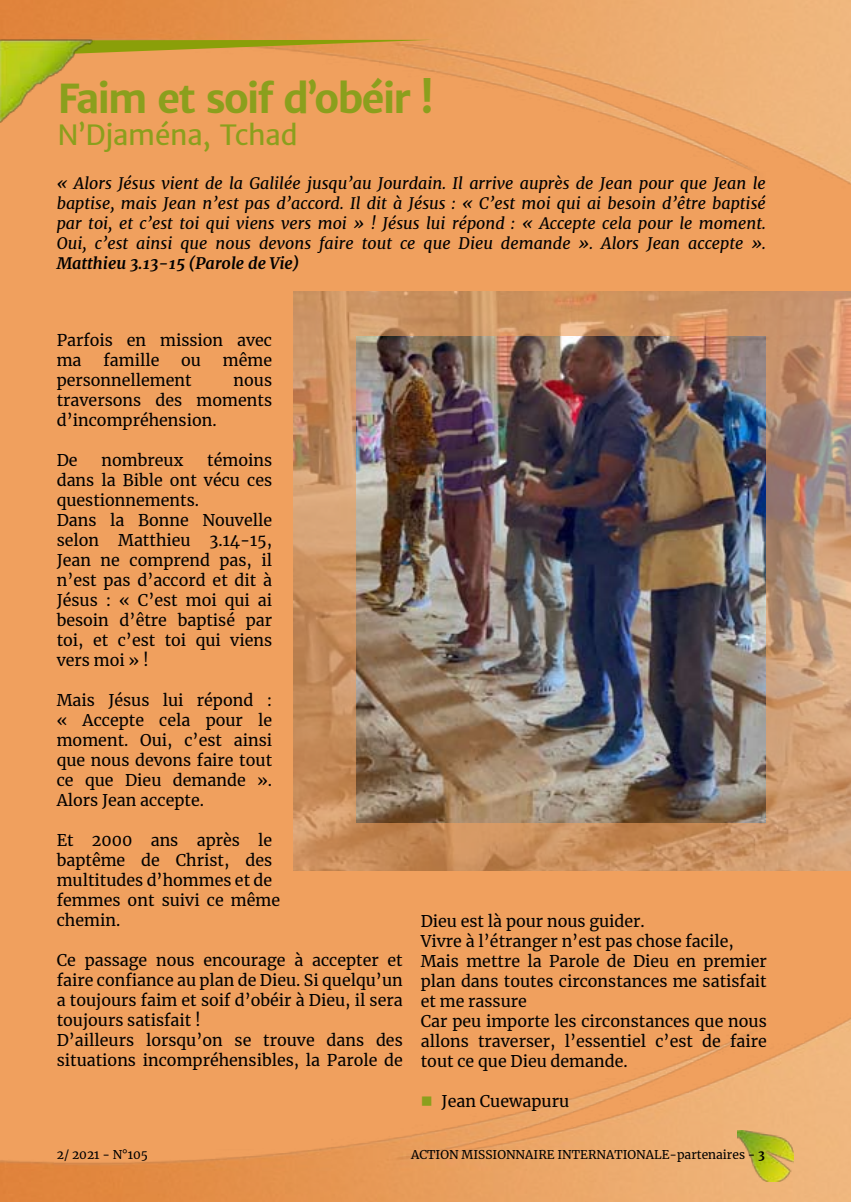
<style>
.page{position:relative;width:851px;height:1202px;background:#fff}
.page>*{position:absolute;margin:0;border:0;box-sizing:border-box;transform-origin:0 0}
.t1{font:700 40px "Merriweather Sans";letter-spacing:-.055em;color:#8b9f1d}
.t2{font:28px "Merriweather Sans";letter-spacing:-.01em;color:#8b9f1d}
.t3{font:16px/20px "Merriweather";color:#000}
.t4{font:italic 16px/20px "Merriweather";color:#000;text-align:justify}
.t5{font:italic 700 16px "Merriweather";color:#000}
.t6{font:12px "Merriweather";color:#000}
.s1{color:#8b9f1d}
.s2{font-weight:700}
</style>
<div class="page">
<div style="left:0;top:0;width:850px;height:1202px;background:#f0a05e"></div>
<img style="left:0;top:0;width:850px;height:184px">
<img style="left:0;top:1018px;width:850px;height:184px">
<img style="left:737px;top:1130px;width:56px;height:52px">
<svg style="left:94px;top:40px;width:340px;height:14px"></svg>
<img style="left:0;top:39px;width:94px;height:83px">
<img style="left:293px;top:292px;width:557px;height:579px">
<img style="left:357px;top:336px;width:408px;height:486px">
<h1 class="t1" style="left:57px;top:72px;width:377px">Faim et soif d’obéir !</h1>
<h2 class="t2" style="left:57px;top:116px;width:242px">N’Djaména, Tchad</h2>
<p class="t4" style="left:57px;top:173px;width:710px">« Alors Jésus vient de la Galilée jusqu’au Jourdain. Il arrive auprès de Jean pour que Jean le baptise, mais Jean n’est pas d’accord. Il dit à Jésus : « C’est moi qui ai besoin d’être baptisé par toi, et c’est toi qui viens vers moi » ! Jésus lui répond : « Accepte cela pour le moment.<br>Oui, c’est ainsi que nous devons faire tout ce que Dieu demande ». Alors Jean accepte ».</p>
<p class="t5" style="left:57px;top:252px;width:244px">Matthieu 3.13-15 (Parole de Vie)</p>
<p class="t3" style="left:57px;top:330px;width:217px">Parfois en mission avec ma</p>
<p class="t3" style="left:103px;top:350px;width:57px">famille</p>
<p class="t3" style="left:181px;top:350px;width:21px">ou</p>
<p class="t3" style="left:223px;top:350px;width:51px">même</p>
<p class="t3" style="left:57px;top:370px;width:136px">personnellement</p>
<p class="t3" style="left:57px;top:370px;width:217px;text-align:justify;text-indent:177px">nous traversons des moments d’incompréhension.</p>
<p class="t3" style="left:57px;top:450px;width:22px">De</p>
<p class="t3" style="left:101px;top:450px;width:83px">nombreux</p>
<p class="t3" style="left:57px;top:450px;width:217px;text-indent:150px">témoins dans la Bible ont vécu ces questionnements.<br>Dans la Bonne Nouvelle selon Matthieu 3.14-15,<br>Jean ne comprend pas, il n’est pas d’accord et dit à<br>Jésus : « C’est moi qui ai besoin d’être baptisé par toi, et c’est toi qui viens vers moi » !</p>
<p class="t3" style="left:57px;top:690px;width:217px;text-align:justify">Mais Jésus lui répond : « Accepte cela pour le moment. Oui, c’est ainsi que nous devons faire tout ce que Dieu demande ».<br>Alors Jean accepte.</p>
<p class="t3" style="left:57px;top:830px;width:225px">Et 2000 ans après le baptême de Christ, des multitudes d’hommes et de femmes ont suivi ce même chemin.</p>
<p class="t3" style="left:57px;top:950px;width:347px">Ce passage nous encourage à accepter et faire confiance au plan de Dieu. Si quelqu’un a toujours faim et soif d’obéir à Dieu, il sera toujours satisfait !<br>D’ailleurs lorsqu’on se trouve dans des situations incompréhensibles, la Parole de</p>
<p class="t3" style="left:420px;top:910px;width:347px">Dieu est là pour nous guider.<br>Vivre à l’étranger n’est pas chose facile, Mais mettre la Parole de Dieu en premier plan dans toutes circonstances me satisfait et me rassure<br>Car peu importe les circonstances que nous allons traverser, l’essentiel c’est de faire tout ce que Dieu demande.</p>
<p class="t3" style="left:420px;top:1090px;width:150px"><span class="s1">■</span> Jean Cuewapuru</p>
<p class="t6" style="left:57px;top:1146px;width:93px">2/ 2021 - N°105</p>
<p class="t6" style="left:411px;top:1146px;width:355px">ACTION MISSIONNAIRE INTERNATIONALE-partenaires - <span class="s2">3</span></p>
</div>
